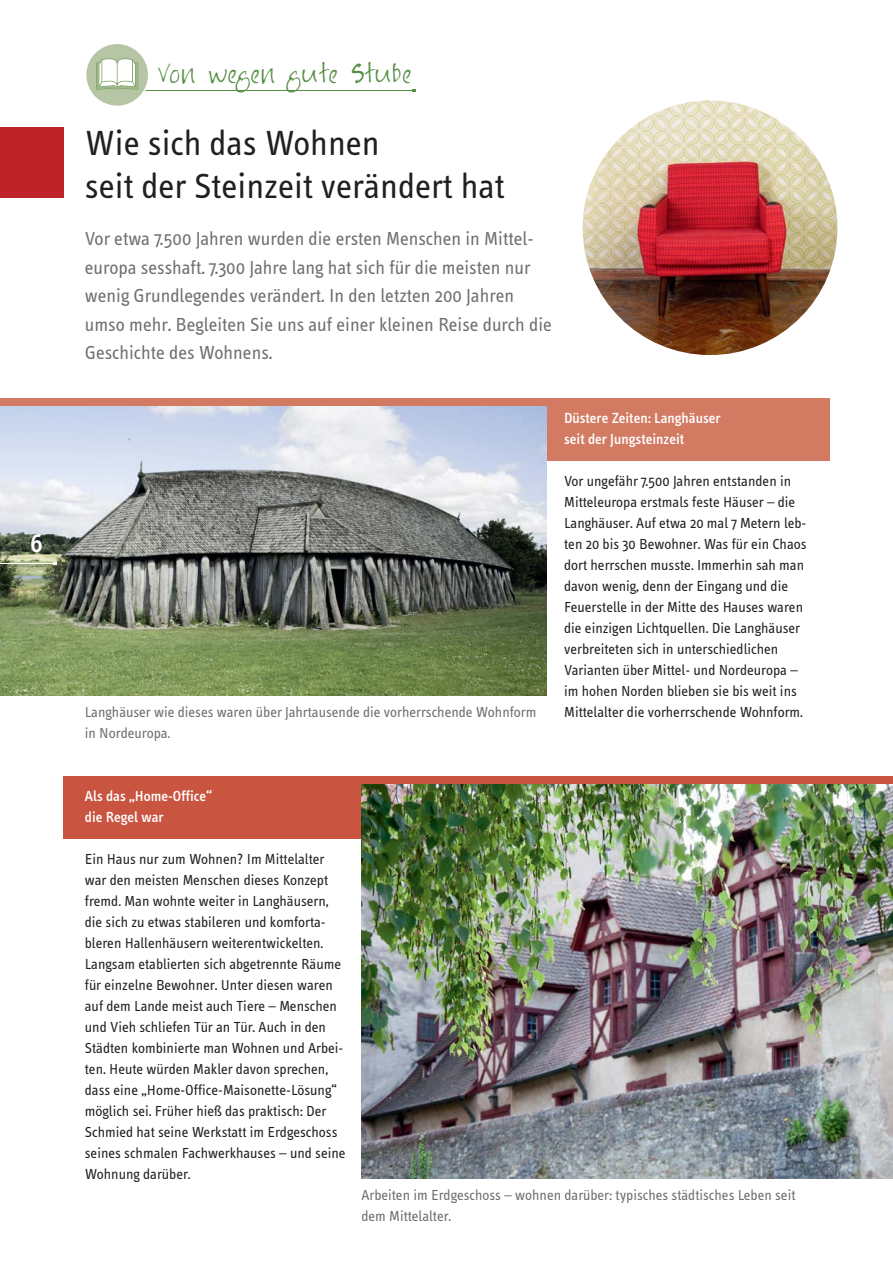
<style>
.page{position:relative;width:893px;height:1263px;background:#fff}
.page>*{position:absolute;margin:0;border:0;box-sizing:border-box;transform-origin:0 0}
.t1{font:36px/43.2px "Info Text";color:#231f20}
.t2{font:500 27px "Info Text";color:#fff}
.t3{font:21px "FG Jayne Print";letter-spacing:.05em;color:#558f45}
.t4{font:19.5px/28.5px "Info Text";color:#6d6f71}
.t5{font:15px/21px "Info Text";color:#231f20}
.t6{font:15px/21px "Info Text";color:#6d6e70}
.t7{font:500 15px/21px "Info Text";color:#fff}
</style>
<div class="page">
<div style="left:0;top:398px;width:829px;height:63px;background:#d37a63"></div>
<img style="left:0;top:407px;width:546px;height:289px">
<hr style="left:0;top:563px;width:55px;height:1px;background:#fff">
<hr style="left:118px;top:90px;width:296px;height:1px;background:#558f45">
<svg style="left:86px;top:44px;width:62px;height:62px"></svg>
<div style="left:64px;top:776px;width:828px;height:63px;background:#c95440"></div>
<img style="left:361px;top:784px;width:531px;height:395px">
<div style="left:0;top:128px;width:64px;height:70px;background:#bf2228"></div>
<img style="left:582px;top:100px;width:255px;height:255px;border-radius:50%">
<h2 class="t2" style="left:30px;top:533px;width:14px">6</h2>
<h3 class="t3" style="left:158px;top:65px;width:255px">Von wegen gute Stube</h3>
<h1 class="t1" style="left:85px;top:124px;width:421px">Wie sich das Wohnen<br>seit der Steinzeit verändert hat</h1>
<p class="t4" style="left:85px;top:226px;width:468px">Vor etwa 7.500 Jahren wurden die ersten Menschen in Mittel&shy;europa sesshaft. 7.300 Jahre lang hat sich für die meisten nur wenig Grundlegendes verändert. In den letzten 200 Jahren umso mehr. Begleiten Sie uns auf einer kleinen Reise durch die Geschichte des Wohnens.</p>
<p class="t6" style="left:85px;top:702px;width:453px">Langhäuser wie dieses waren über Jahrtausende die vorherrschende Wohnform in Nordeuropa.</p>
<p class="t7" style="left:85px;top:786px;width:129px">Als das „Home-Office“ die Regel war</p>
<p class="t5" style="left:85px;top:849px;width:262px">Ein Haus nur zum Wohnen? Im Mittelalter war den meisten Menschen dieses Konzept fremd. Man wohnte weiter in Langhäusern, die sich zu etwas stabileren und komforta&shy;bleren Hallenhäusern weiterentwickelten.<br>Langsam etablierten sich abgetrennte Räume für einzelne Bewohner. Unter diesen waren auf dem Lande meist auch Tiere – Menschen und Vieh schliefen Tür an Tür. Auch in den Städten kombinierte man Wohnen und Arbei&shy;ten. Heute würden Makler davon sprechen, dass eine „Home-Office-Maisonette-Lösung“ möglich sei. Früher hieß das praktisch: Der Schmied hat seine Werkstatt im Erdgeschoss seines schmalen Fachwerkhauses – und seine Wohnung darüber.</p>
<p class="t7" style="left:564px;top:408px;width:158px">Düstere Zeiten: Langhäuser seit der Jungsteinzeit</p>
<p class="t5" style="left:564px;top:471px;width:244px">Vor ungefähr 7.500 Jahren entstanden in Mitteleuropa erstmals feste Häuser – die Langhäuser. Auf etwa 20 mal 7 Metern leb&shy;ten 20 bis 30 Bewohner. Was für ein Chaos dort herrschen musste. Immerhin sah man davon wenig, denn der Eingang und die Feuerstelle in der Mitte des Hauses waren die einzigen Lichtquellen. Die Langhäuser verbreiteten sich in unterschiedlichen Varianten über Mittel- und Nordeuropa – im hohen Norden blieben sie bis weit ins Mittelalter die vorherrschende Wohnform.</p>
<p class="t6" style="left:361px;top:1185px;width:435px">Arbeiten im Erdgeschoss – wohnen darüber: typisches städtisches Leben seit dem Mittelalter.</p>
</div>
